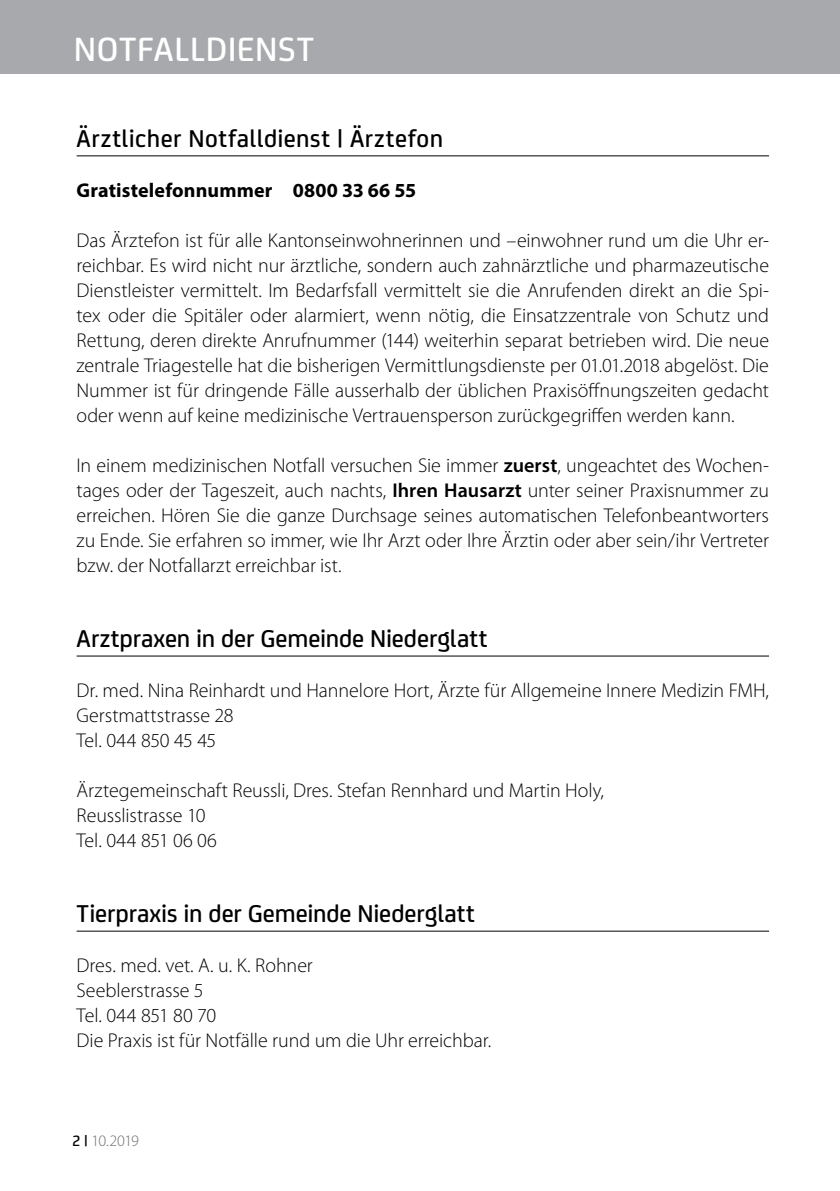
<style>
.page{position:relative;width:840px;height:1191px;background:#fff}
.page>*{position:absolute;margin:0;border:0;box-sizing:border-box;transform-origin:0 0}
.t1{font:500 36px "FS Joey";letter-spacing:.015em;color:#fff}
.t2{font:500 26px "FS Joey";color:#000}
.t3{font:300 20px/25px "Myriad Pro";letter-spacing:-.005em;color:#000}
.t4{font:700 20px "Myriad Pro";letter-spacing:.005em;color:#000}
.t5{font:300 16px "Myriad Pro";letter-spacing:-.04em;color:#6d6e71}
.s1{font-weight:600}
.s2{font-family:"FS Joey";font-weight:500;color:#000}
</style>
<div class="page">
<div style="left:0;top:0;width:839px;height:74px;background:#a7a9ac"></div>
<hr style="left:77px;top:155px;width:691px;height:1px;background:#000">
<hr style="left:77px;top:655px;width:691px;height:1px;background:#000">
<hr style="left:77px;top:930px;width:691px;height:1px;background:#000">
<h1 class="t1" style="left:74px;top:23px;width:241px">NOTFALLDIENST</h1>
<h2 class="t2" style="left:77px;top:119px;width:368px">Ärztlicher Notfalldienst | Ärztefon</h2>
<p class="t4" style="left:77px;top:177px;width:341px">Gratistelefonnummer 0800 33 66 55</p>
<p class="t3" style="left:76px;top:228px;width:693px;text-align:justify">Das Ärztefon ist für alle Kantonseinwohnerinnen und –einwohner rund um die U hr er&shy;reichbar. Es wird nicht nur ärztliche, sondern auch zahnärztliche und pharmazeutische Dienstleister vermittelt. I m Bedarfsfall vermittelt sie die Anrufenden direkt an die Spi&shy;tex oder die Spitäler oder alarmiert, wenn nötig, die Einsatzzentrale von Schutz und Rettung, deren direkte Anrufnummer (144) weiterhin separat betrieben wird. Die neue zentrale Triagestelle hat die bisherigen Vermittlungsdienste per 01.01.2018 abgelöst. Die Nummer ist für dringende Fälle ausserhalb der üblichen Praxisöffnungszeiten gedacht oder wenn auf keine medizinische Vertrauensperson zurückgegriffen werden kann.</p>
<p class="t3" style="left:76px;top:453px;width:693px;text-align:justify">I n einem medizinischen Notfall versuchen Sie immer <span class="s1">zuerst</span>, ungeachtet des Wochen&shy;tages oder der Tageszeit, auch nachts, <span class="s1">Ihren Hausarzt</span> unter seiner Praxisnummer zu erreichen. Hören Sie die ganze Durchsage seines automatischen Telefonbeantworters zu Ende. Sie erfahren so immer, wie I hr Arzt oder I hre Ärztin oder aber sein/ihr Vertreter bzw. der Notfallarzt erreichbar ist.</p>
<h2 class="t2" style="left:77px;top:619px;width:412px">Arztpraxen in der Gemeinde Niederglatt</h2>
<p class="t3" style="left:77px;top:678px;width:664px">Dr. med. Nina Reinhardt und Hannelore Hort, Ärzte für Allgemeine I nnere Medizin FMH</p>
<p class="t3" style="left:765px;top:678px;width:5px">,</p>
<p class="t3" style="left:76px;top:703px;width:158px">Gerstmattstrasse 28<br>Tel. 044 850 45 45</p>
<p class="t3" style="left:76px;top:778px;width:528px">Ärztegemeinschaft Reussli, Dres. Stefan Rennhard und Martin Holy,<br>Reusslistrasse 10<br>Tel. 044 851 06 06</p>
<h2 class="t2" style="left:77px;top:894px;width:399px">Tierpraxis in der Gemeinde Niederglatt</h2>
<p class="t3" style="left:77px;top:953px;width:416px">Dres. med. vet. A. u. K. Rohner<br>Seeblerstrasse 5<br>Tel. 044 851 80 70<br>Die Praxis ist für Notfälle rund um die U hr erreichbar.</p>
<p class="t5" style="left:72px;top:1131px;width:68px"><span class="s2">2 |</span> 10.2019</p>
</div>
